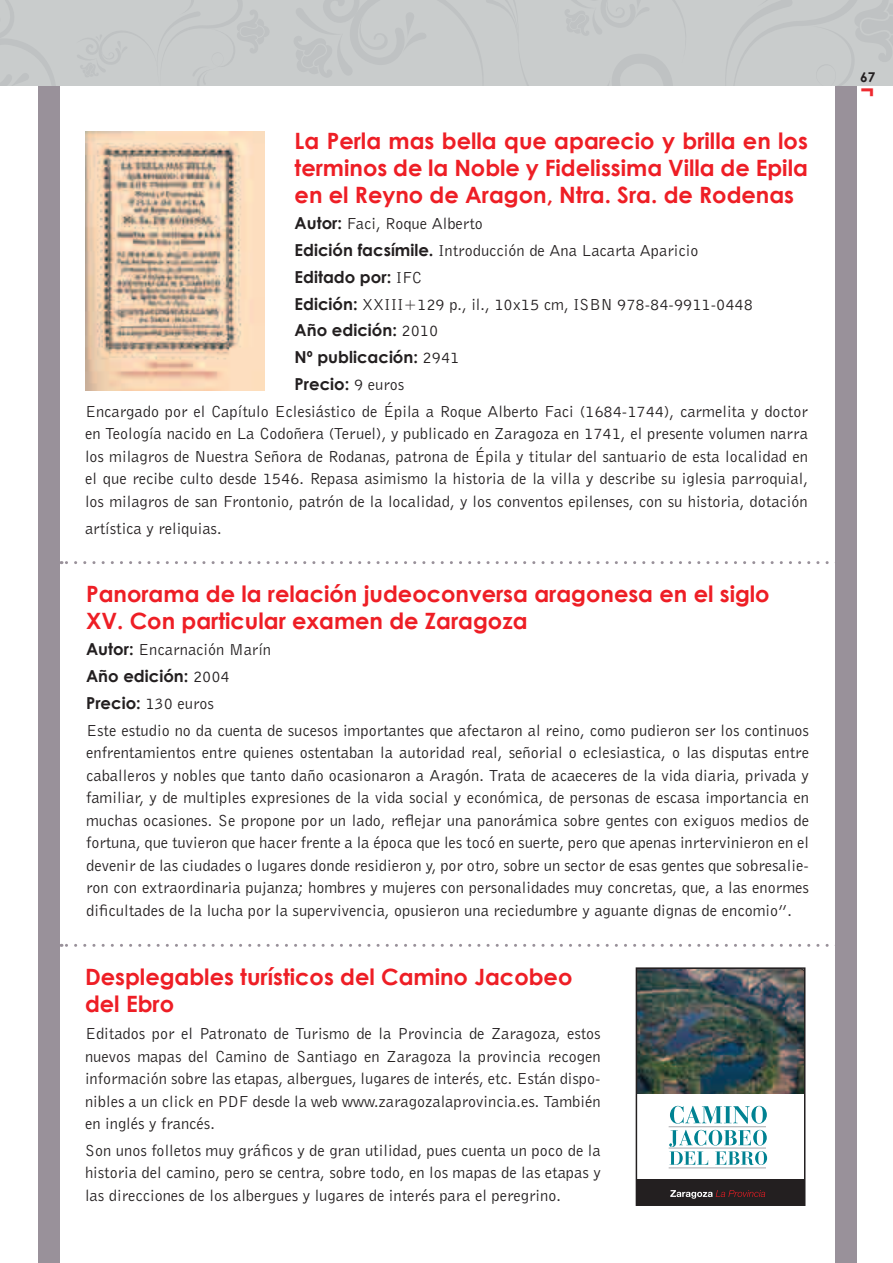
<style>
.page{position:relative;width:893px;height:1263px;background:#fff}
.page>*{position:absolute;margin:0;border:0;box-sizing:border-box;transform-origin:0 0}
.t1{font:700 23.7px "Century Gothic";color:#ee292f}
.t2{font:700 22.5px/27px "Century Gothic";color:#ee1e25}
.t3{font:16.5px/22.5px "Bell Gothic BT";color:#231f20;text-align:justify}
.t4{font:700 16.5px/26.7px "Century Gothic";color:#231f20}
.t5{font:700 13.5px "Century Gothic";color:#231f20}
.s1{font-family:"Century Gothic";font-weight:700}
.s2{font-family:"Bell Gothic BT";font-weight:400}
</style>
<div class="page">
<div style="left:38px;top:85px;width:22px;height:1178px;background:#99919a"></div>
<div style="left:836px;top:85px;width:21px;height:1178px;background:#99919a"></div>
<div style="left:0;top:0;width:893px;height:85px;background:#c9cccc"></div>
<svg style="left:61px;top:561px;width:766px;height:3px"></svg>
<svg style="left:61px;top:944px;width:766px;height:3px"></svg>
<img style="left:639px;top:970px;width:163px;height:233px">
<hr style="left:669px;top:1126px;width:97px;height:1px;background:#a8a9ad">
<hr style="left:669px;top:1148px;width:97px;height:1px;background:#a8a9ad">
<hr style="left:669px;top:1168px;width:97px;height:1px;background:#a8a9ad">
<div style="left:636px;top:967px;width:169px;height:239px;border:2px solid #231f20"></div>
<img style="left:85px;top:132px;width:180px;height:258px">
<h2 class="t2" style="left:295px;top:127px;width:515px;text-align:justify">La Perla mas bella que aparecio y brilla en los terminos de la Noble y Fidelissima Villa de Epila en el Reyno de Aragon, Ntra. Sra. de Rodenas</h2>
<p class="t3" style="left:295px;top:210px;width:405px;line-height:26.7px"><span class="s1">Autor:</span> Faci, Roque Alberto<br><span class="s1">Edición facsímile.</span> Introducción de Ana Lacarta Aparicio</p>
<p class="t4" style="left:295px;top:263px;width:129px">Editado por: <span class="s2">IFC</span></p>
<p class="t3" style="left:295px;top:293px;width:460px"><span class="s1">Edición:</span> XXIII+129 p., il., 10x15 cm, ISBN 978-84-9911-0448</p>
<p class="t4" style="left:295px;top:317px;width:166px">Año edición: <span class="s2">2010<br></span>Nº publicación: <span class="s2">2941<br></span>Precio: <span class="s2">9 euros</span></p>
<p class="t3" style="left:85px;top:400px;width:724px">Encargado por el Capítulo Eclesiástico de Épila a Roque Alberto Faci (1684-1744), carmelita y doctor en Teología nacido en La Codoñera (Teruel), y publicado en Zaragoza en 1741, el presente volumen narra los milagros de Nuestra Señora de Rodanas, patrona de Épila y titular del santuario de esta localidad en el que recibe culto desde 1546. Repasa asimismo la historia de la villa y describe su iglesia parroquial, los milagros de san Frontonio, patrón de la localidad, y los conventos epilenses, con su historia, dotación</p>
<p class="t3" style="left:85px;top:517px;width:138px">artística y reliquias.</p>
<h2 class="t2" style="left:86px;top:579px;width:685px">Panorama de la relación judeoconversa aragonesa en el siglo<br>XV. Con particular examen de Zaragoza</h2>
<p class="t3" style="left:86px;top:638px;width:187px"><span class="s1">Autor:</span> Encarnación Marín</p>
<p class="t4" style="left:86px;top:662px;width:145px">Año edición: <span class="s2">2004</span></p>
<p class="t3" style="left:86px;top:690px;width:724px;line-height:26.7px"><span class="s1">Precio:</span> 130 euros<br>Este estudio no da cuenta de sucesos importantes que afectaron al reino, como pudieron ser los continuos</p>
<p class="t3" style="left:86px;top:741px;width:724px">enfrentamientos entre quienes ostentaban la autoridad real, señorial o eclesiastica, o las disputas entre caballeros y nobles que tanto daño ocasionaron a Aragón. Trata de acaeceres de la vida diaria, privada y familiar, y de multiples expresiones de la vida social y económica, de personas de escasa importancia en muchas ocasiones. Se propone por un lado, reflejar una panorámica sobre gentes con exiguos medios de fortuna, que tuvieron que hacer frente a la época que les tocó en suerte, pero que apenas inrtervinieron en el devenir de las ciudades o lugares donde residieron y, por otro, sobre un sector de esas gentes que sobresalie&shy;ron con extraordinaria pujanza; hombres y mujeres con personalidades muy concretas, que, a las enormes dificultades de la lucha por la supervivencia, opusieron una reciedumbre y aguante dignas de encomio”.</p>
<h2 class="t2" style="left:85px;top:963px;width:489px">Desplegables turísticos del Camino Jacobeo del Ebro</h2>
<p class="t3" style="left:85px;top:1022px;width:517px">Editados por el Patronato de Turismo de la Provincia de Zaragoza, estos nuevos mapas del Camino de Santiago en Zaragoza la provincia recogen información sobre las etapas, albergues, lugares de interés, etc. Están dispo&shy;nibles a un click en PDF desde la web www.zaragozalaprovincia.es. También en inglés y francés.</p>
<p class="t3" style="left:85px;top:1139px;width:517px">Son unos folletos muy gráficos y de gran utilidad, pues cuenta un poco de la historia del camino, pero se centra, sobre todo, en los mapas de las etapas y las direcciones de los albergues y lugares de interés para el peregrino.</p>
<p class="t5" style="left:860px;top:69px;width:17px">67</p>
<h1 class="t1" style="left:860px;top:77px;width:16px">¬</h1>
</div>
